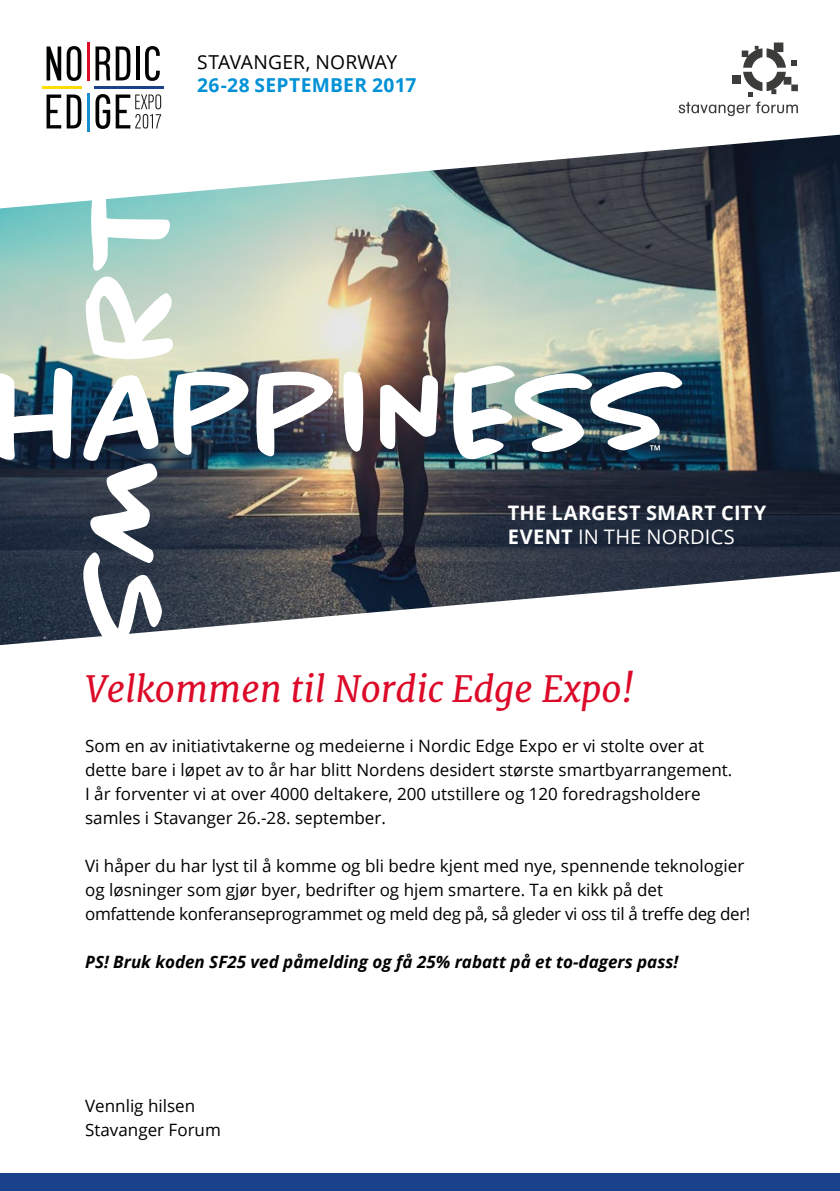
<style>
.page{position:relative;width:840px;height:1191px;background:#fff}
.page>*{position:absolute;margin:0;border:0;box-sizing:border-box;transform-origin:0 0}
.t1{font:italic 36px "Merriweather";color:#dc0a28}
.t2{font:700 20px/24px "Open Sans";letter-spacing:.015em;color:#fff}
.t3{font:700 19.2px "Open Sans";letter-spacing:.015em;color:#0091d7}
.t4{font:19.2px "Open Sans";letter-spacing:.01em;color:#000}
.t5{font:17px/24px "Open Sans";color:#000}
.t6{font:italic 700 17px "Open Sans";color:#000}
.s1{font-weight:400}
</style>
<div class="page">
<img style="left:0;top:135px;width:839px;height:510px">
<img style="left:0;top:368px;width:73px;height:92px">
<img style="left:452px;top:365px;width:230px;height:94px">
<svg style="left:342px;top:371px;width:22px;height:80px"></svg>
<svg style="left:379px;top:375px;width:59px;height:74px"></svg>
<svg style="left:82px;top:375px;width:80px;height:269px"></svg>
<img style="left:172px;top:371px;width:162px;height:85px">
<svg style="left:86px;top:181px;width:87px;height:178px"></svg>
<svg style="left:67px;top:46px;width:14px;height:35px"></svg>
<svg style="left:95px;top:47px;width:15px;height:33px"></svg>
<hr style="left:136px;top:46px;width:3px;height:34px;background:#010202">
<svg style="left:67px;top:94px;width:14px;height:34px"></svg>
<svg style="left:116px;top:46px;width:14px;height:34px"></svg>
<hr style="left:87px;top:43px;width:3px;height:38px;background:#dc0c29">
<hr style="left:87px;top:94px;width:3px;height:38px;background:#178fcf">
<hr style="left:94px;top:86px;width:70px;height:3px;background:#19428a">
<hr style="left:43px;top:86px;width:39px;height:3px;background:#ffdc03">
<svg style="left:47px;top:47px;width:14px;height:33px"></svg>
<svg style="left:47px;top:94px;width:14px;height:34px"></svg>
<svg style="left:145px;top:46px;width:15px;height:35px"></svg>
<svg style="left:95px;top:94px;width:15px;height:35px"></svg>
<svg style="left:116px;top:94px;width:45px;height:35px"></svg>
<svg style="left:678px;top:102px;width:119px;height:14px"></svg>
<div style="left:732px;top:76px;width:8px;height:8px;background:#3c3c3b"></div>
<svg style="left:741px;top:43px;width:56px;height:53px"></svg>
<div style="left:0;top:1174px;width:839px;height:17px;background:#19418c"></div>
<p class="t4" style="left:197px;top:49px;width:201px">STAVANGER, NORWAY</p>
<p class="t3" style="left:197px;top:71px;width:220px">26-28 SEPTEMBER 2017</p>
<p class="t2" style="left:507px;top:500px;width:260px">THE LARGEST SMART CITY<br>EVENT <span class="s1">IN THE NORDICS</span></p>
<h1 class="t1" style="left:85px;top:666px;width:550px">Velkommen til Nordic Edge Expo!</h1>
<p class="t5" style="left:85px;top:733px;width:648px">Som en av initiativtakerne og medeierne i Nordic Edge Expo er vi stolte over at dette bare i løpet av to år har blitt Nordens desidert største smartbyarrangement.<br>I år forventer vi at over 4000 deltakere, 200 utstillere og 120 foredragsholdere samles i Stavanger 26.-28. september.</p>
<p class="t5" style="left:85px;top:853px;width:666px">Vi håper du har lyst til å komme og bli bedre kjent med nye, spennende teknologier og løsninger som gjør byer, bedrifter og hjem smartere. Ta en kikk på det omfattende konferanseprogrammet og meld deg på, så gleder vi oss til å treffe deg der!</p>
<p class="t6" style="left:85px;top:950px;width:594px">PS! Bruk koden SF25 ved påmelding og få 25% rabatt på et to-dagers pass!</p>
<p class="t5" style="left:85px;top:1093px;width:137px">Vennlig hilsen<br>Stavanger Forum</p>
</div>
